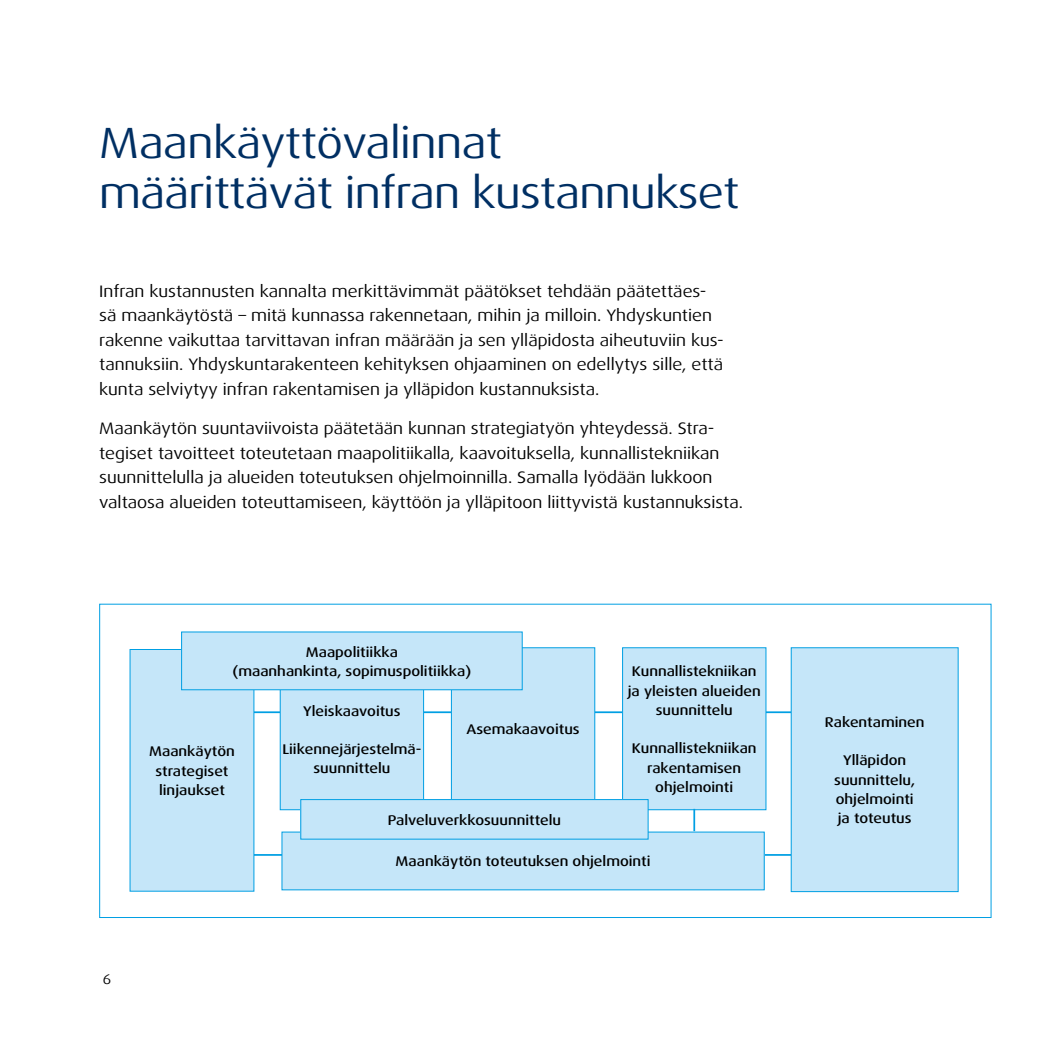
<style>
.page{position:relative;width:1042px;height:1042px;background:#fff}
.page>*{position:absolute;margin:0;border:0;box-sizing:border-box;transform-origin:0 0}
.t1{font:43.75px/50.8px "Dax Wide";letter-spacing:-.015em;color:#002f63}
.t2{font:16.62px/24.5px "Dax Wide";color:#000}
.t3{font:500 14px/19.2px "Dax Wide";color:#000;text-align:center}
.t4{font:14px "Dax Wide";color:#000}
</style>
<div class="page">
<hr style="left:221px;top:854px;width:571px;height:2px;background:#009fe3">
<hr style="left:221px;top:711px;width:571px;height:2px;background:#009fe3">
<div style="left:791px;top:648px;width:167px;height:243px;background:#c5e6f9"></div>
<div style="left:791px;top:647px;width:167px;height:245px;border:1px solid #009fe3"></div>
<div style="left:622px;top:648px;width:144px;height:162px;background:#c5e6f9"></div>
<div style="left:622px;top:647px;width:144px;height:163px;border:1px solid #009fe3"></div>
<div style="left:451px;top:648px;width:144px;height:162px;background:#c5e6f9"></div>
<div style="left:451px;top:647px;width:144px;height:163px;border:1px solid #009fe3"></div>
<div style="left:280px;top:649px;width:143px;height:161px;background:#c5e6f9"></div>
<div style="left:280px;top:649px;width:144px;height:161px;border:1px solid #009fe3"></div>
<div style="left:130px;top:649px;width:124px;height:242px;background:#c5e6f9"></div>
<div style="left:182px;top:632px;width:340px;height:58px;background:#c5e6f9"></div>
<div style="left:181px;top:631px;width:342px;height:59px;border:1px solid #009fe3"></div>
<div style="left:282px;top:832px;width:482px;height:58px;background:#c5e6f9"></div>
<hr style="left:693px;top:809px;width:2px;height:22px;background:#009fe3">
<div style="left:301px;top:799px;width:347px;height:40px;background:#c5e6f9"></div>
<div style="left:300px;top:799px;width:348px;height:40px;border:1px solid #009fe3"></div>
<h1 class="t1" style="left:99px;top:117px;width:642px">Maankäyttövalinnat määrittävät infran kustannukset</h1>
<p class="t2" style="left:99px;top:279px;width:626px">Infran kustannusten kannalta merkittävimmät päätökset tehdään päätettäes&shy;sä maankäytöstä – mitä kunnassa rakennetaan, mihin ja milloin. Yhdyskuntien rakenne vaikuttaa tarvittavan infran määrään ja sen ylläpidosta aiheutuviin kus&shy;tannuksiin. Yhdyskuntarakenteen kehityksen ohjaaminen on edellytys sille, että kunta selviytyy infran rakentamisen ja ylläpidon kustannuksista.</p>
<p class="t2" style="left:99px;top:416px;width:645px">Maankäytön suuntaviivoista päätetään kunnan strategiatyön yhteydessä. Stra&shy;tegiset tavoitteet toteutetaan maapolitiikalla, kaavoituksella, kunnallistekniikan suunnittelulla ja alueiden toteutuksen ohjelmoinnilla. Samalla lyödään lukkoon valtaosa alueiden toteuttamiseen, käyttöön ja ylläpitoon liittyvistä kustannuksista.</p>
<p class="t3" style="left:232px;top:642px;width:240px">Maapolitiikka<br>(maanhankinta, sopimuspolitiikka)</p>
<p class="t3" style="left:149px;top:742px;width:87px">Maankäytön strategiset linjaukset</p>
<p class="t3" style="left:303px;top:701px;width:99px">Yleiskaavoitus</p>
<p class="t3" style="left:282px;top:740px;width:141px">Liikennejärjestelmä&shy;suunnittelu</p>
<p class="t3" style="left:466px;top:719px;width:115px">Asemakaavoitus</p>
<p class="t3" style="left:388px;top:810px;width:175px">Palveluverkkosuunnittelu</p>
<p class="t3" style="left:628px;top:662px;width:135px">Kunnallistekniikan ja yleisten alueiden suunnittelu</p>
<p class="t3" style="left:632px;top:739px;width:126px">Kunnallistekniikan rakentamisen ohjelmointi</p>
<p class="t4" style="left:103px;top:971px;width:10px">6</p>
<p class="t3" style="left:395px;top:852px;width:256px">Maankäytön toteutuksen ohjelmointi</p>
<p class="t3" style="left:825px;top:712px;width:101px">Rakentaminen</p>
<p class="t3" style="left:834px;top:751px;width:82px">Ylläpidon suunnittelu, ohjelmointi ja toteutus</p>
</div>
